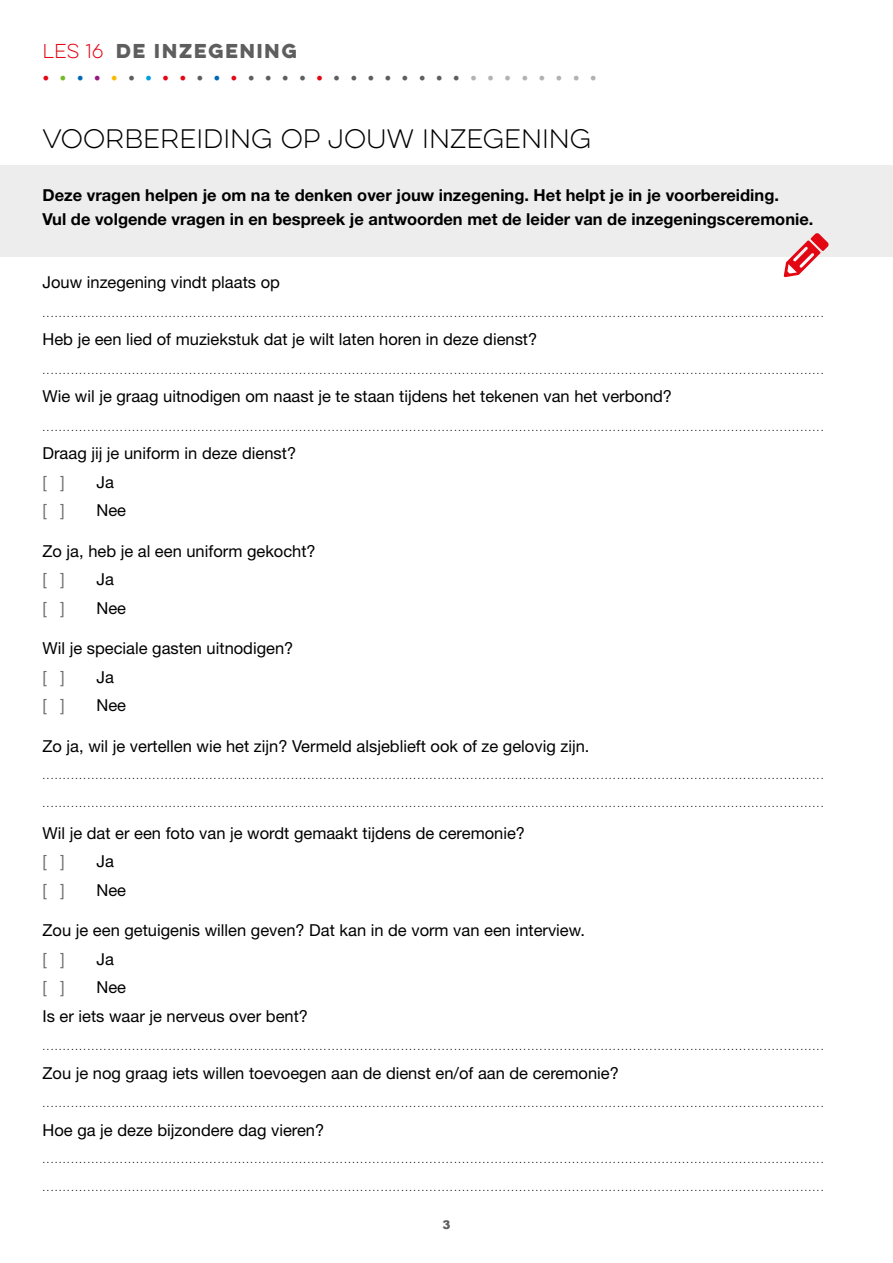
<style>
.page{position:relative;width:893px;height:1263px;background:#fff}
.page>*{position:absolute;margin:0;border:0;box-sizing:border-box;transform-origin:0 0}
.t1{font:100 24px "Eveleth Clean";color:#000}
.t2{font:18px "Minion Pro";color:#5f5e5e}
.t3{font:18px "Eveleth Clean";letter-spacing:.11em;color:#5f5e5e}
.t4{font:16.5px/28.5px "Helvetica Neue";color:#000}
.t5{font:700 16.5px/24px "Helvetica Neue";color:#000}
.t6{font:16.5px "Helvetica Neue";color:#706f6f}
.t7{font:900 12px "Arial";color:#5f5e5e}
.t8{font:300 10.5px "Helvetica Neue";color:#000}
.s1{font-weight:100;color:#e30613}
.s2{color:#e30613}
.s3{color:#76b82a}
.s4{color:#0069b4}
.s5{color:#951b81}
.s6{color:#fbba00}
.s7{color:#009fe3}
.s8{color:#b3b2b2}
</style>
<div class="page">
<div style="left:0;top:165px;width:893px;height:91px;background:#ededed"></div>
<svg style="left:784px;top:233px;width:45px;height:44px"></svg>
<h2 class="t3" style="left:43px;top:37px;width:256px"><span class="s1">LES 16</span> DE INZEGENING</h2>
<h2 class="t2" style="left:43px;top:64px;width:556px"><span class="s2">•</span><span class="s3">•</span><span class="s4">•</span><span class="s5">•</span><span class="s6">•</span>•<span class="s7">•</span><span class="s2">••</span>•<span class="s4">•</span><span class="s2">•</span>••••<span class="s2">•</span>••••••••<span class="s8">••••••••</span></h2>
<h1 class="t1" style="left:43px;top:123px;width:550px">VOORBEREIDING OP JOUW INZEGENING</h1>
<h3 class="t5" style="left:43px;top:183px;width:772px">Deze vragen helpen je om na te denken over jouw inzegening. Het helpt je in je voorbereiding.<br>Vul de volgende vragen in en bespreek je antwoorden met de leider van de inzegeningsceremonie.</h3>
<h3 class="t4" style="left:43px;top:268px;width:239px">Jouw inzegening vindt plaats op</h3>
<p class="t8" style="left:43px;top:307px;width:783px">................................................................................................................................................................................................</p>
<h3 class="t4" style="left:43px;top:325px;width:496px">Heb je een lied of muziekstuk dat je wilt laten horen in deze dienst?</h3>
<p class="t8" style="left:43px;top:364px;width:783px">................................................................................................................................................................................................</p>
<h3 class="t4" style="left:43px;top:382px;width:631px">Wie wil je graag uitnodigen om naast je te staan tijdens het tekenen van het verbond?</h3>
<p class="t8" style="left:43px;top:421px;width:783px">................................................................................................................................................................................................</p>
<h3 class="t4" style="left:43px;top:439px;width:255px">Draag jij je uniform in deze dienst?</h3>
<h3 class="t6" style="left:43px;top:472px;width:24px">[ ]</h3>
<h3 class="t4" style="left:97px;top:467px;width:19px">Ja</h3>
<h3 class="t6" style="left:43px;top:501px;width:24px">[ ]</h3>
<h3 class="t4" style="left:97px;top:496px;width:31px">Nee</h3>
<h3 class="t4" style="left:43px;top:536px;width:275px">Zo ja, heb je al een uniform gekocht?</h3>
<h3 class="t6" style="left:43px;top:570px;width:24px">[ ]</h3>
<h3 class="t4" style="left:97px;top:565px;width:19px">Ja</h3>
<h3 class="t6" style="left:43px;top:598px;width:24px">[ ]</h3>
<h3 class="t4" style="left:97px;top:593px;width:31px">Nee</h3>
<h3 class="t4" style="left:43px;top:634px;width:252px">Wil je speciale gasten uitnodigen?</h3>
<h3 class="t6" style="left:43px;top:667px;width:24px">[ ]</h3>
<h3 class="t4" style="left:97px;top:662px;width:19px">Ja</h3>
<h3 class="t6" style="left:43px;top:696px;width:24px">[ ]</h3>
<h3 class="t4" style="left:97px;top:691px;width:31px">Nee</h3>
<h3 class="t4" style="left:43px;top:731px;width:548px">Zo ja, wil je vertellen wie het zijn? Vermeld alsjeblieft ook of ze gelovig zijn.</h3>
<p class="t8" style="left:43px;top:769px;width:783px">................................................................................................................................................................................................</p>
<p class="t8" style="left:43px;top:797px;width:783px">................................................................................................................................................................................................</p>
<h3 class="t4" style="left:43px;top:818px;width:484px">Wil je dat er een foto van je wordt gemaakt tijdens de ceremonie?</h3>
<h3 class="t6" style="left:43px;top:852px;width:24px">[ ]</h3>
<h3 class="t4" style="left:97px;top:847px;width:19px">Ja</h3>
<h3 class="t6" style="left:43px;top:880px;width:24px">[ ]</h3>
<h3 class="t4" style="left:97px;top:875px;width:31px">Nee</h3>
<h3 class="t4" style="left:43px;top:916px;width:544px">Zou je een getuigenis willen geven? Dat kan in de vorm van een interview.</h3>
<h3 class="t6" style="left:43px;top:949px;width:24px">[ ]</h3>
<h3 class="t4" style="left:97px;top:944px;width:19px">Ja</h3>
<h3 class="t6" style="left:43px;top:978px;width:24px">[ ]</h3>
<h3 class="t4" style="left:43px;top:973px;width:267px;text-indent:54px">Nee<br>Is er iets waar je nerveus over bent?</h3>
<p class="t8" style="left:43px;top:1040px;width:783px">................................................................................................................................................................................................</p>
<h3 class="t4" style="left:43px;top:1058px;width:578px">Zou je nog graag iets willen toevoegen aan de dienst en/of aan de ceremonie?</h3>
<p class="t8" style="left:43px;top:1097px;width:783px">................................................................................................................................................................................................</p>
<h3 class="t4" style="left:43px;top:1115px;width:283px">Hoe ga je deze bijzondere dag vieren?</h3>
<p class="t8" style="left:43px;top:1153px;width:783px">................................................................................................................................................................................................</p>
<p class="t8" style="left:43px;top:1181px;width:783px">................................................................................................................................................................................................</p>
<p class="t7" style="left:442px;top:1216px;width:10px">3</p>
</div>
